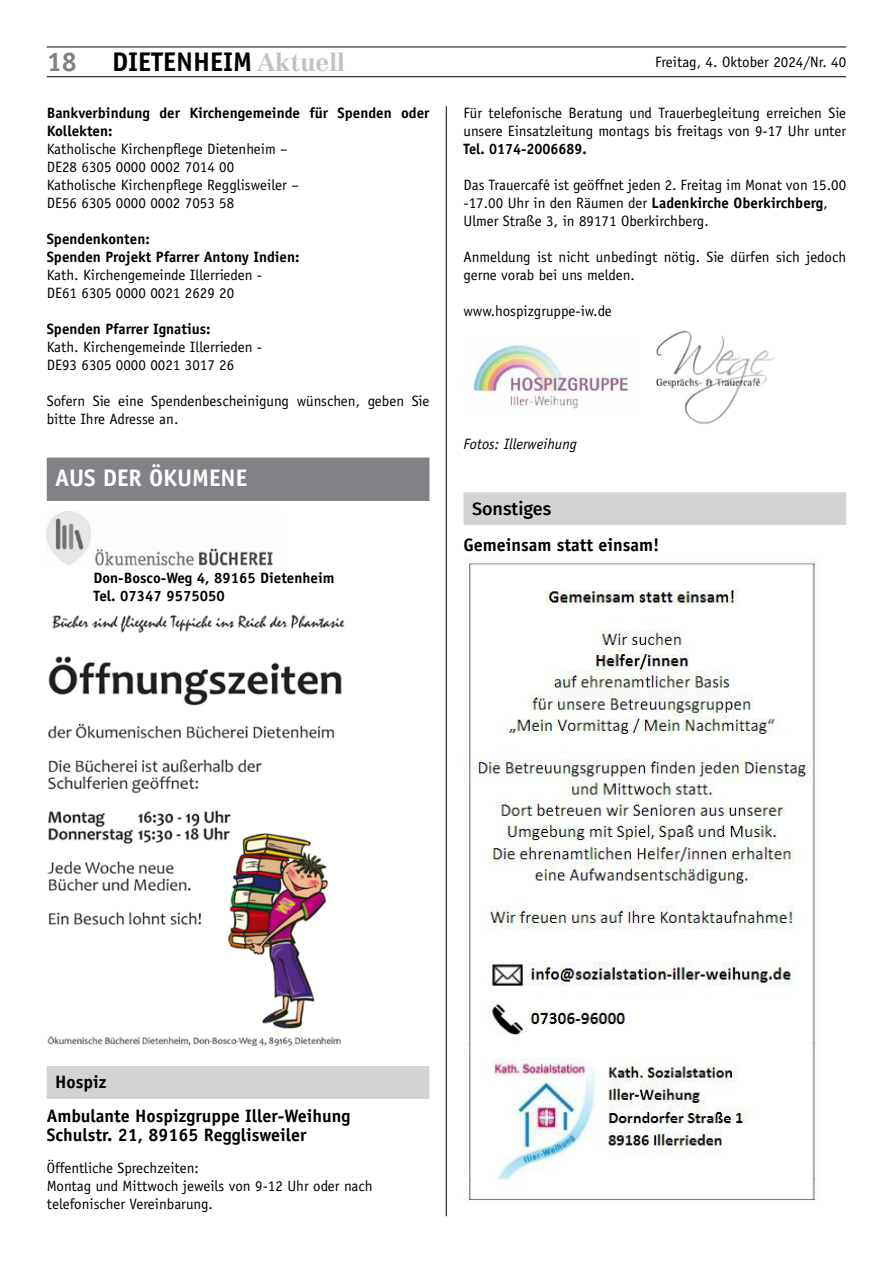
<style>
.page{position:relative;width:893px;height:1263px;background:#fff}
.page>*{position:absolute;margin:0;border:0;box-sizing:border-box;transform-origin:0 0}
.t1{font:700 27px "Officina Sans";color:#000}
.t2{font:700 27px "Officina Sans";color:#808285}
.t3{font:700 24px "Officina Sans";color:#fff}
.t4{font:700 18px "Officina Sans";color:#000}
.t5{font:500 18px "Fira Sans";color:#000}
.Grundtext{font:15px/18px "Officina Sans";color:#000}
.Grundtext-2{font:700 15px/18px "Officina Sans";color:#000}
.t6{font:italic 15px "Officina Sans";color:#000}
.s1{font-family:"Centennial";font-size:24.75px;color:#a7a9ac}
.s2{font-weight:700}
</style>
<div class="page">
<hr style="left:446px;top:106px;width:1px;height:1110px;background:#000">
<hr style="left:47px;top:76px;width:799px;height:1px;background:#000">
<hr style="left:47px;top:47px;width:799px;height:1px;background:#000">
<img style="left:471px;top:345px;width:158px;height:64px">
<img style="left:656px;top:330px;width:119px;height:94px">
<div style="left:463px;top:492px;width:383px;height:33px;background:#d1d3d4"></div>
<img style="left:464px;top:558px;width:352px;height:646px">
<div style="left:47px;top:458px;width:382px;height:42px;background:#808285"></div>
<img style="left:47px;top:512px;width:226px;height:54px">
<img style="left:47px;top:614px;width:298px;height:432px">
<div style="left:47px;top:1066px;width:382px;height:33px;background:#d1d3d4"></div>
<h1 class="t2" style="left:47px;top:45px;width:32px">18</h1>
<h1 class="t1" style="left:112px;top:45px;width:234px">DIETENHEIM <span class="s1">Aktuell</span></h1>
<p class="Grundtext" style="left:655px;top:53px;width:193px">Freitag, 4. Oktober 2024/Nr. 40</p>
<p class="Grundtext" style="left:463px;top:104px;width:384px;text-align:justify">Für telefonische Beratung und Trauerbegleitung erreichen Sie unsere Einsatzleitung montags bis freitags von 9-17 Uhr unter <span class="s2">Tel. 0174-2006689.</span></p>
<p class="Grundtext" style="left:463px;top:176px;width:384px">Das Trauercafé ist geöffnet jeden 2. Freitag im Monat von 15.00</p>
<p class="Grundtext" style="left:463px;top:194px;width:366px">-17.00 Uhr in den Räumen der <span class="s2">Ladenkirche Oberkirchberg</span>,</p>
<p class="Grundtext" style="left:463px;top:212px;width:247px">Ulmer Straße 3, in 89171 Oberkirchberg.</p>
<p class="Grundtext" style="left:463px;top:248px;width:384px">Anmeldung ist nicht unbedingt nötig. Sie dürfen sich jedoch gerne vorab bei uns melden.</p>
<p class="Grundtext" style="left:463px;top:302px;width:150px">www.hospizgruppe-iw.de</p>
<p class="Grundtext-2" style="left:47px;top:104px;width:384px">Bankverbindung der Kirchengemeinde für Spenden oder<br>Kollekten:</p>
<p class="Grundtext" style="left:47px;top:140px;width:242px">Katholische Kirchenpflege Dietenheim –</p>
<p class="Grundtext" style="left:47px;top:158px;width:189px">DE28 6305 0000 0002 7014 00</p>
<p class="Grundtext" style="left:47px;top:176px;width:254px">Katholische Kirchenpflege Regglisweiler –</p>
<p class="Grundtext" style="left:47px;top:194px;width:189px">DE56 6305 0000 0002 7053 58</p>
<p class="Grundtext-2" style="left:47px;top:230px;width:105px">Spendenkonten:</p>
<p class="Grundtext-2" style="left:47px;top:248px;width:254px">Spenden Projekt Pfarrer Antony Indien:</p>
<p class="Grundtext" style="left:47px;top:266px;width:217px">Kath. Kirchengemeinde Illerrieden -</p>
<p class="Grundtext" style="left:47px;top:284px;width:189px">DE61 6305 0000 0021 2629 20</p>
<p class="Grundtext-2" style="left:47px;top:320px;width:165px">Spenden Pfarrer Ignatius:</p>
<p class="Grundtext" style="left:47px;top:338px;width:217px">Kath. Kirchengemeinde Illerrieden -</p>
<p class="Grundtext" style="left:47px;top:356px;width:189px">DE93 6305 0000 0021 3017 26</p>
<p class="Grundtext" style="left:47px;top:392px;width:384px">Sofern Sie eine Spendenbescheinigung wünschen, geben Sie bitte Ihre Adresse an.</p>
<p class="t3" style="left:55px;top:463px;width:194px">AUS DER ÖKUMENE</p>
<p class="Grundtext-2" style="left:94px;top:569px;width:242px">Don-Bosco-Weg 4, 89165 Dietenheim<br>Tel. 07347 9575050</p>
<p class="t6" style="left:463px;top:436px;width:115px">Fotos: Illerweihung</p>
<p class="t5" style="left:472px;top:494px;width:81px">Sonstiges</p>
<p class="t4" style="left:463px;top:533px;width:197px">Gemeinsam statt einsam!</p>
<p class="t4" style="left:55px;top:1070px;width:53px">Hospiz</p>
<p class="t4" style="left:47px;top:1104px;width:305px">Ambulante Hospizgruppe Iller-Weihung</p>
<p class="t4" style="left:47px;top:1124px;width:261px">Schulstr. 21, 89165 Regglisweiler</p>
<p class="Grundtext" style="left:47px;top:1158px;width:154px">Öffentliche Sprechzeiten:</p>
<p class="Grundtext" style="left:47px;top:1176px;width:327px">Montag und Mittwoch jeweils von 9-12 Uhr oder nach</p>
<p class="Grundtext" style="left:47px;top:1194px;width:168px">telefonischer Vereinbarung.</p>
</div>
